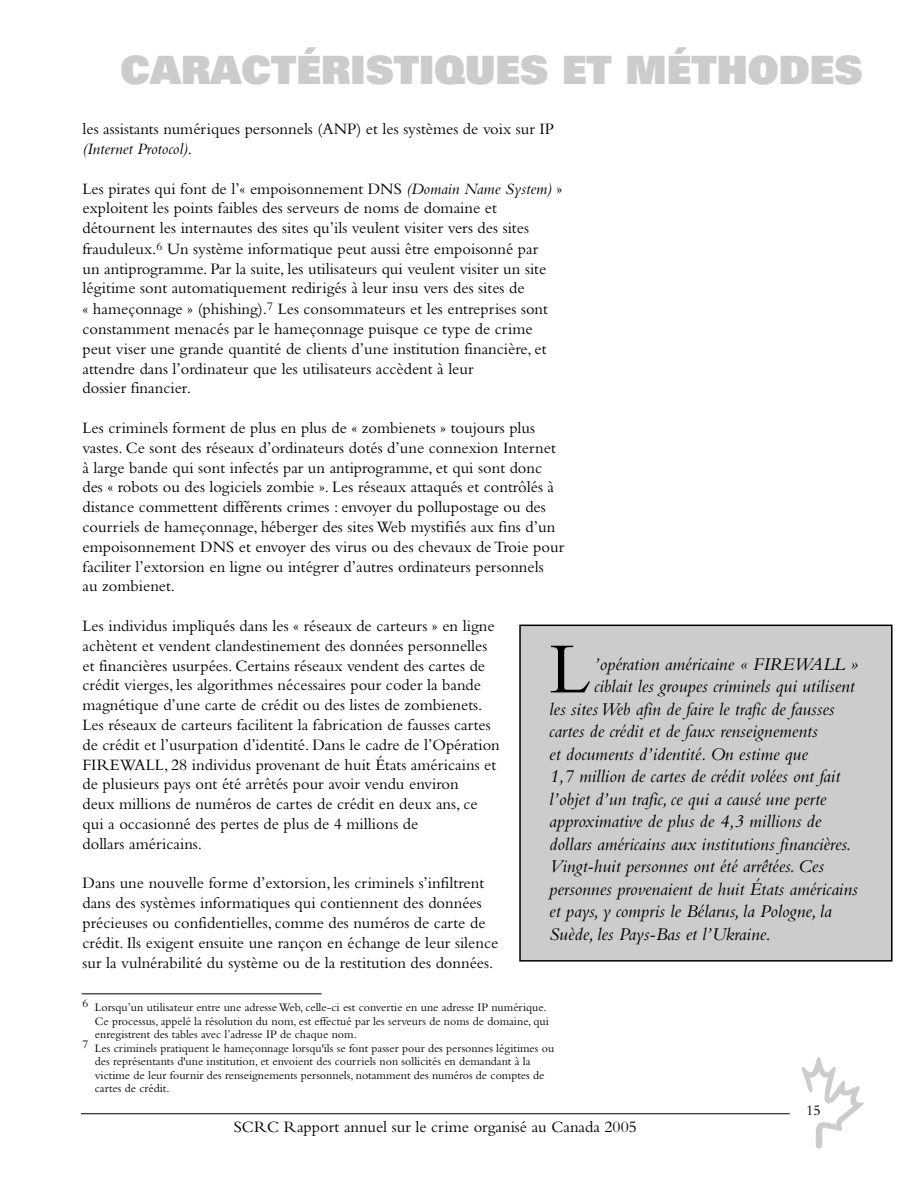
<style>
.page{position:relative;width:918px;height:1188px;background:#fff}
.page>*{position:absolute;margin:0;border:0;box-sizing:border-box;transform-origin:0 0}
.t1{font:75.15px "Bembo";color:#000}
.t2{font:900 39px "Univers";color:#ccc}
.t3{font:italic 18.75px "Bembo";color:#000}
.t4{font:16.5px/19.8px "Bembo";color:#000}
.t5{font:15px "Bembo";color:#000}
.t6{font:12px "Bembo";color:#000}
.s1{font-style:italic}
</style>
<div class="page">
<img style="left:801px;top:1057px;width:63px;height:92px">
<hr style="left:81px;top:1113px;width:709px;height:1px;background:#000">
<div style="left:521px;top:626px;width:370px;height:334px;background:#ccc"></div>
<div style="left:519px;top:625px;width:374px;height:337px;border:2px solid #000"></div>
<hr style="left:82px;top:993px;width:240px;height:1px;background:#000">
<h2 class="t2" style="left:120px;top:55px;width:744px">CARACTÉRISTIQUES ET MÉTHODES</h2>
<p class="t4" style="left:82px;top:121px;width:473px">les assistants numériques personnels (ANP) et les systèmes de voix sur IP <span class="s1">(Internet Protocol)</span>.</p>
<p class="t4" style="left:82px;top:180px;width:481px">Les pirates qui font de l’« empoisonnement DNS <span class="s1">(Domain Name System)</span> » exploitent les points faibles des serveurs de noms de domaine et détournent les internautes des sites qu’ils veulent visiter vers des sites frauduleux.<sup>6</sup> Un système informatique peut aussi être empoisonné par<br>un antiprogramme. Par la suite, les utilisateurs qui veulent visiter un site légitime sont automatiquement redirigés à leur insu vers des sites de<br>« hameçonnage » (phishing).<sup>7</sup> Les consommateurs et les entreprises sont constamment menacés par le hameçonnage puisque ce type de crime peut viser une grande quantité de clients d’une institution financière, et attendre dans l’ordinateur que les utilisateurs accèdent à leur<br>dossier financier.</p>
<p class="t4" style="left:82px;top:419px;width:483px">Les criminels forment de plus en plus de « zombienets » toujours plus vastes. Ce sont des réseaux d’ordinateurs dotés d’une connexion Internet à large bande qui sont infectés par un antiprogramme, et qui sont donc des « robots ou des logiciels zombie ». Les réseaux attaqués et contrôlés à distance commettent différents crimes : envoyer du pollupostage ou des courriels de hameçonnage, héberger des sites Web mystifiés aux fins d’un empoisonnement DNS et envoyer des virus ou des chevaux de Troie pour faciliter l’extorsion en ligne ou intégrer d’autres ordinateurs personnels<br>au zombienet.</p>
<p class="t4" style="left:82px;top:617px;width:419px">Les individus impliqués dans les « réseaux de carteurs » en ligne achètent et vendent clandestinement des données personnelles et financières usurpées. Certains réseaux vendent des cartes de crédit vierges, les algorithmes nécessaires pour coder la bande magnétique d’une carte de crédit ou des listes de zombienets.<br>Les réseaux de carteurs facilitent la fabrication de fausses cartes de crédit et l’usurpation d’identité. Dans le cadre de l’Opération FIREWALL, 28 individus provenant de huit États américains et de plusieurs pays ont été arrêtés pour avoir vendu environ<br>deux millions de numéros de cartes de crédit en deux ans, ce qui a occasionné des pertes de plus de 4 millions de<br>dollars américains.</p>
<p class="t4" style="left:82px;top:875px;width:417px">Dans une nouvelle forme d’extorsion, les criminels s’infiltrent dans des systèmes informatiques qui contiennent des données précieuses ou confidentielles, comme des numéros de carte de crédit. Ils exigent ensuite une rançon en échange de leur silence sur la vulnérabilité du système ou de la restitution des données.</p>
<h1 class="t1" style="left:549px;top:642px;width:43px">L</h1>
<p class="t3" style="left:594px;top:657px;width:266px">’opération américaine « FIREWALL »</p>
<p class="t3" style="left:594px;top:680px;width:262px">ciblait les groupes criminels qui utilisent</p>
<p class="t3" style="left:549px;top:702px;width:287px">les sites Web afin de faire le trafic de fausses</p>
<p class="t3" style="left:549px;top:725px;width:270px">cartes de crédit et de faux renseignements</p>
<p class="t3" style="left:549px;top:747px;width:260px">et documents d’identité. On estime que</p>
<p class="t3" style="left:549px;top:770px;width:292px">1,7 million de cartes de crédit volées ont fait</p>
<p class="t3" style="left:549px;top:792px;width:279px">l’objet d’un trafic, ce qui a causé une perte</p>
<p class="t3" style="left:549px;top:815px;width:274px">approximative de plus de 4,3 millions de</p>
<p class="t3" style="left:549px;top:837px;width:303px">dollars américains aux institutions financières.</p>
<p class="t3" style="left:549px;top:860px;width:276px">Vingt-huit personnes ont été arrêtées. Ces</p>
<p class="t3" style="left:549px;top:882px;width:310px">personnes provenaient de huit États américains</p>
<p class="t3" style="left:549px;top:905px;width:284px">et pays, y compris le Bélarus, la Pologne, la</p>
<p class="t3" style="left:549px;top:927px;width:223px">Suède, les Pays-Bas et l’Ukraine.</p>
<p class="t6" style="left:82px;top:1003px;width:466px">6 Lorsqu’un utilisateur entre une adresse Web, celle-ci est convertie en une adresse IP numérique.</p>
<p class="t6" style="left:95px;top:1016px;width:455px">Ce processus, appelé la résolution du nom, est effectué par les serveurs de noms de domaine, qui</p>
<p class="t6" style="left:95px;top:1030px;width:263px">enregistrent des tables avec l’adresse IP de chaque nom.</p>
<p class="t6" style="left:82px;top:1043px;width:473px">7 Les criminels pratiquent le hameçonnage lorsqu'ils se font passer pour des personnes légitimes ou</p>
<p class="t6" style="left:95px;top:1057px;width:437px">des représentants d'une institution, et envoient des courriels non sollicités en demandant à la</p>
<p class="t6" style="left:95px;top:1070px;width:451px">victime de leur fournir des renseignements personnels, notamment des numéros de comptes de</p>
<p class="t6" style="left:95px;top:1084px;width:76px">cartes de crédit.</p>
<p class="t4" style="left:234px;top:1119px;width:404px">SCRC Rapport annuel sur le crime organisé au Canada 2005</p>
<p class="t5" style="left:806px;top:1105px;width:16px">15</p>
</div>
